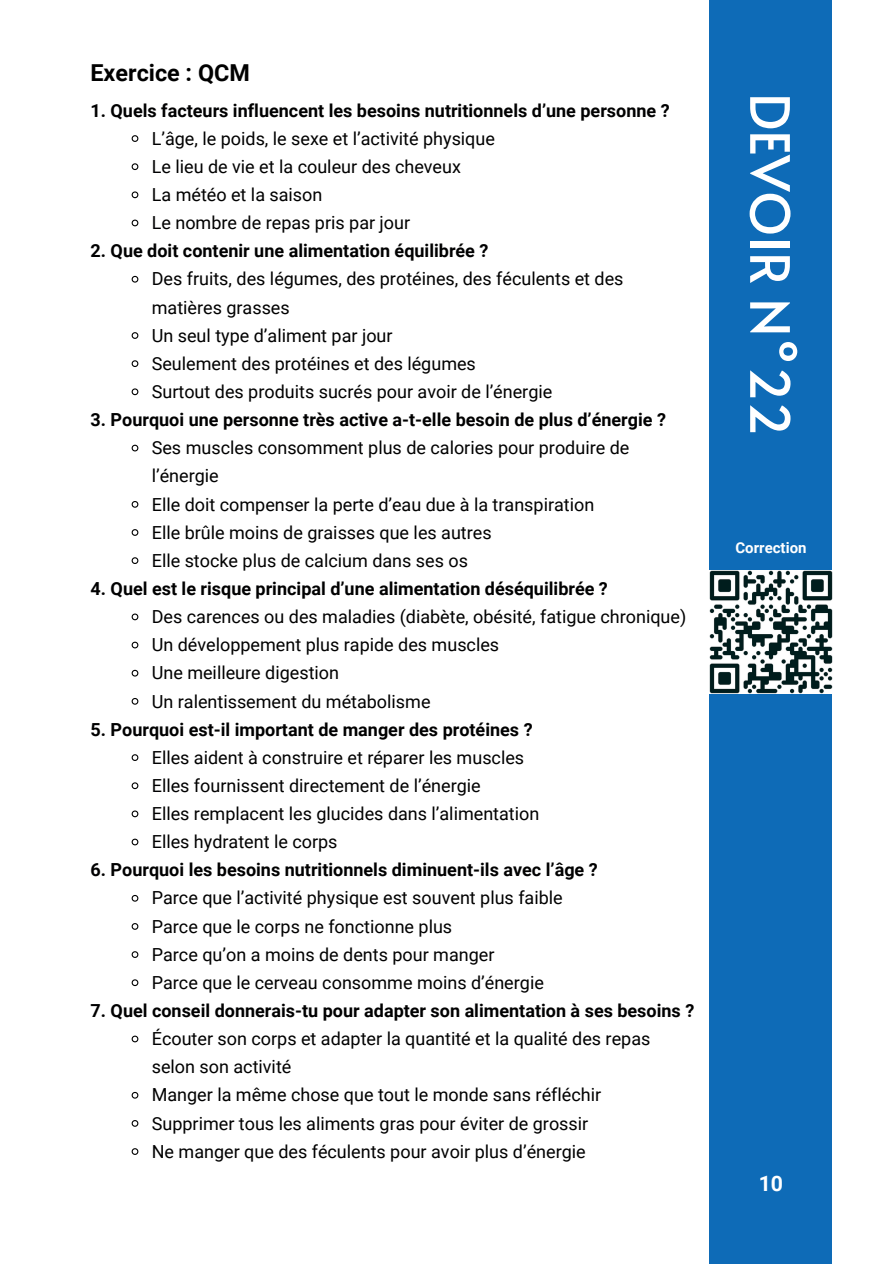
<style>
.page{position:relative;width:894px;height:1264px;background:#fff}
.page>*{position:absolute;margin:0;border:0;box-sizing:border-box;transform-origin:0 0}
.t1{font:54px "Alata";color:#fff}
.t2{font:700 23.4px "Roboto";color:#000}
.t3{font:700 21.3px "Roboto";color:#fff}
.t4{font:18px/28.2px "Roboto";color:#000001}
.t5{font:700 18px "Roboto";color:#000001}
.t6{font:700 15px "Roboto";color:#fff}
</style>
<div class="page">
<div style="left:709px;top:0;width:123px;height:1263px;background:#0e6bb7"></div>
<svg style="left:131px;top:135px;width:8px;height:7px"></svg>
<svg style="left:131px;top:163px;width:8px;height:7px"></svg>
<svg style="left:131px;top:191px;width:8px;height:8px"></svg>
<svg style="left:131px;top:219px;width:8px;height:8px"></svg>
<svg style="left:131px;top:275px;width:8px;height:8px"></svg>
<svg style="left:131px;top:332px;width:8px;height:7px"></svg>
<svg style="left:131px;top:360px;width:8px;height:7px"></svg>
<svg style="left:131px;top:388px;width:8px;height:8px"></svg>
<svg style="left:131px;top:444px;width:8px;height:8px"></svg>
<svg style="left:131px;top:501px;width:8px;height:7px"></svg>
<svg style="left:131px;top:529px;width:8px;height:7px"></svg>
<svg style="left:131px;top:557px;width:8px;height:7px"></svg>
<svg style="left:131px;top:613px;width:8px;height:8px"></svg>
<svg style="left:131px;top:641px;width:8px;height:8px"></svg>
<svg style="left:131px;top:669px;width:8px;height:8px"></svg>
<svg style="left:131px;top:698px;width:8px;height:7px"></svg>
<svg style="left:131px;top:754px;width:8px;height:7px"></svg>
<svg style="left:131px;top:782px;width:8px;height:8px"></svg>
<svg style="left:131px;top:810px;width:8px;height:8px"></svg>
<svg style="left:131px;top:838px;width:8px;height:8px"></svg>
<svg style="left:131px;top:895px;width:8px;height:7px"></svg>
<svg style="left:131px;top:923px;width:8px;height:7px"></svg>
<svg style="left:131px;top:951px;width:8px;height:7px"></svg>
<svg style="left:131px;top:979px;width:8px;height:7px"></svg>
<svg style="left:131px;top:1035px;width:8px;height:8px"></svg>
<svg style="left:131px;top:1091px;width:8px;height:8px"></svg>
<svg style="left:131px;top:1120px;width:8px;height:7px"></svg>
<svg style="left:131px;top:1148px;width:8px;height:7px"></svg>
<img style="left:709px;top:570px;width:123px;height:123px">
<p class="t2" style="left:90px;top:59px;width:161px">Exercice : QCM</p>
<p class="t5" style="left:90px;top:100px;width:580px">1. Quels facteurs influencent les besoins nutritionnels d’une personne ?</p>
<p class="t4" style="left:152px;top:124px;width:344px">L’âge, le poids, le sexe et l’activité physique</p>
<h2 class="t4" style="left:152px;top:153px;width:310px">Le lieu de vie et la couleur des cheveux</h2>
<h3 class="t4" style="left:152px;top:181px;width:172px">La météo et la saison</h3>
<p class="t4" style="left:152px;top:209px;width:260px">Le nombre de repas pris par jour</p>
<p class="t5" style="left:90px;top:240px;width:399px">2. Que doit contenir une alimentation équilibrée ?</p>
<p class="t4" style="left:152px;top:265px;width:473px">Des fruits, des légumes, des protéines, des féculents et des matières grasses</p>
<p class="t4" style="left:152px;top:321px;width:242px">Un seul type d’aliment par jour</p>
<h3 class="t4" style="left:152px;top:349px;width:325px">Seulement des protéines et des légumes</h3>
<p class="t4" style="left:152px;top:378px;width:402px">Surtout des produits sucrés pour avoir de l’énergie</p>
<p class="t5" style="left:90px;top:409px;width:577px">3. Pourquoi une personne très active a-t-elle besoin de plus d’énergie ?</p>
<p class="t4" style="left:152px;top:434px;width:479px">Ses muscles consomment plus de calories pour produire de l’énergie</p>
<p class="t4" style="left:152px;top:490px;width:444px">Elle doit compenser la perte d’eau due à la transpiration</p>
<h3 class="t4" style="left:152px;top:518px;width:341px">Elle brûle moins de graisses que les autres</h3>
<p class="t4" style="left:152px;top:546px;width:318px">Elle stocke plus de calcium dans ses os</p>
<p class="t5" style="left:90px;top:578px;width:518px">4. Quel est le risque principal d’une alimentation déséquilibrée ?</p>
<p class="t4" style="left:152px;top:603px;width:536px">Des carences ou des maladies (diabète, obésité, fatigue chronique)</p>
<p class="t4" style="left:152px;top:631px;width:349px">Un développement plus rapide des muscles</p>
<h3 class="t4" style="left:152px;top:659px;width:189px">Une meilleure digestion</h3>
<p class="t4" style="left:152px;top:687px;width:280px">Un ralentissement du métabolisme</p>
<p class="t5" style="left:90px;top:719px;width:443px">5. Pourquoi est-il important de manger des protéines ?</p>
<p class="t4" style="left:152px;top:743px;width:374px">Elles aident à construire et réparer les muscles</p>
<p class="t4" style="left:152px;top:771px;width:330px">Elles fournissent directement de l’énergie</p>
<h3 class="t4" style="left:152px;top:799px;width:389px">Elles remplacent les glucides dans l’alimentation</h3>
<p class="t4" style="left:152px;top:828px;width:187px">Elles hydratent le corps</p>
<p class="t5" style="left:90px;top:859px;width:508px">6. Pourquoi les besoins nutritionnels diminuent-ils avec l’âge ?</p>
<p class="t4" style="left:152px;top:884px;width:412px">Parce que l’activité physique est souvent plus faible</p>
<p class="t4" style="left:152px;top:912px;width:302px">Parce que le corps ne fonctionne plus</p>
<h3 class="t4" style="left:152px;top:940px;width:344px">Parce qu’on a moins de dents pour manger</h3>
<p class="t4" style="left:152px;top:968px;width:393px">Parce que le cerveau consomme moins d’énergie</p>
<p class="t5" style="left:90px;top:1000px;width:605px">7. Quel conseil donnerais-tu pour adapter son alimentation à ses besoins ?</p>
<p class="t4" style="left:152px;top:1024px;width:500px">Écouter son corps et adapter la quantité et la qualité des repas selon son activité</p>
<p class="t4" style="left:152px;top:1081px;width:450px">Manger la même chose que tout le monde sans réfléchir</p>
<h3 class="t4" style="left:152px;top:1109px;width:438px">Supprimer tous les aliments gras pour éviter de grossir</h3>
<p class="t4" style="left:152px;top:1137px;width:435px">Ne manger que des féculents pour avoir plus d’énergie</p>
<h1 class="t1" style="left:809px;top:93px;width:345px;rotate:90deg">DEVOIR N°22</h1>
<p class="t6" style="left:735px;top:538px;width:73px">Correction</p>
<p class="t3" style="left:758px;top:1171px;width:26px">10</p>
</div>
